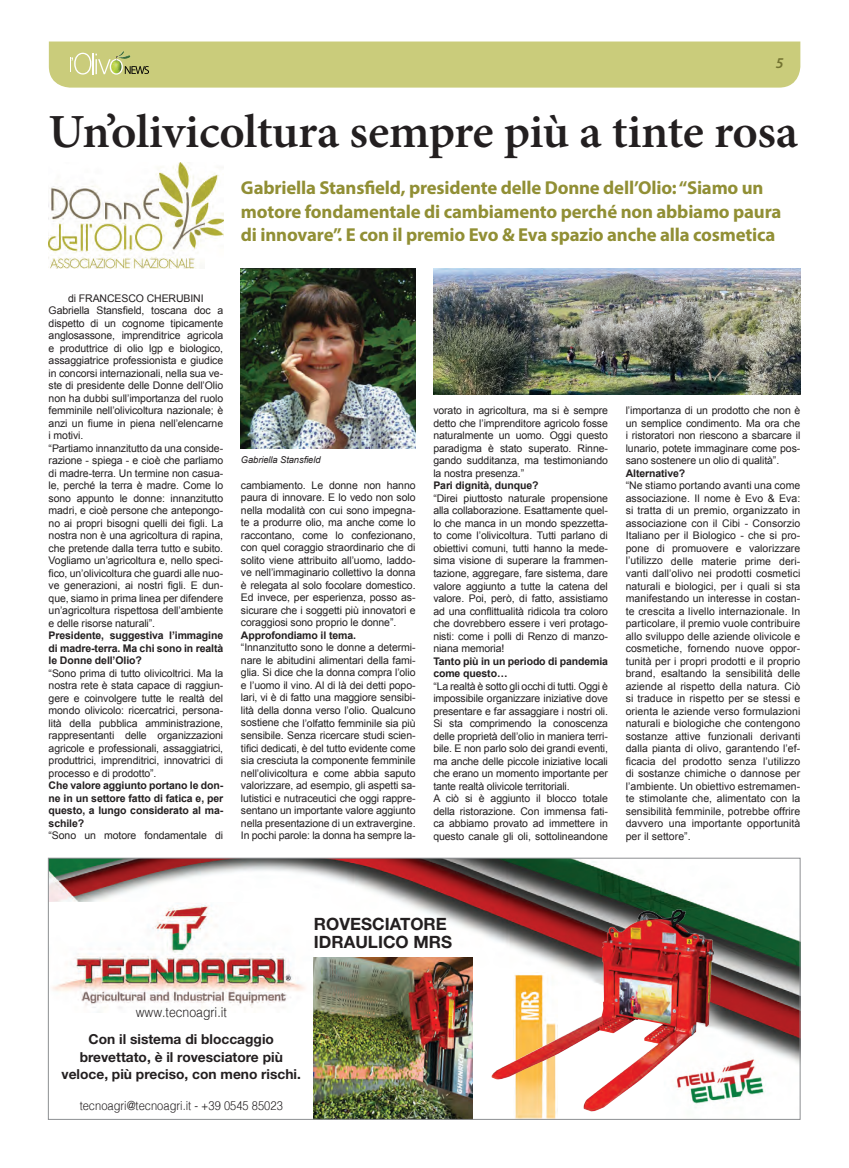
<style>
.page{position:relative;width:849px;height:1168px;background:#fff}
.page>*{position:absolute;margin:0;border:0;box-sizing:border-box;transform-origin:0 0}
.t1{font:600 47.5px "Minion Pro";letter-spacing:-.01em;color:#231f20}
.t2{font:700 18.75px/23.8px "Myriad Pro";letter-spacing:-.01em;color:#918f35}
.t3{font:700 17px/18.8px "Helvetica Neue";color:#231f20}
.t4{font:italic 600 15px "Myriad Pro";color:#737331}
.t5{font:700 13.75px/17.5px "Helvetica Neue";color:#231f20;text-align:center}
.t6{font:300 13.75px "Helvetica";color:#231f20;scale:.89 1}
.t7{font:300 12.5px "Helvetica";color:#231f20;scale:.89 1}
.t8{font:10.5px/12.5px "Arial";letter-spacing:-.01em;color:#231f20;text-align:justify}
.t9{font:700 10.5px/12.5px "Arial";letter-spacing:-.01em;color:#231f20;text-align:justify}
.t10{font:italic 9.38px "Arial";letter-spacing:-.01em;color:#231f20}
</style>
<div class="page">
<img style="left:49px;top:162px;width:174px;height:106px">
<img style="left:433px;top:268px;width:367px;height:127px">
<img style="left:241px;top:268px;width:174px;height:180px">
<img style="left:50px;top:859px;width:748px;height:258px">
<img style="left:50px;top:902px;width:264px;height:110px">
<img style="left:479px;top:895px;width:292px;height:222px">
<img style="left:314px;top:957px;width:159px;height:160px">
<div style="left:48px;top:857px;width:752px;height:262px;border:1px solid #8d8f92"></div>
<div style="left:49px;top:41px;width:751px;height:47px;background:#cacc7b"></div>
<h3 class="t4" style="left:775px;top:53px;width:9px">5</h3>
<h1 class="t1" style="left:49px;top:99px;width:751px">Un’olivicoltura sempre più a tinte rosa</h1>
<h2 class="t2" style="left:241px;top:175px;width:541px">Gabriella Stansfield, presidente delle Donne dell’Olio: “Siamo un motore fondamentale di cambiamento perché non abbiamo paura di innovare”. E con il premio Evo &amp; Eva spazio anche alla cosmetica</h2>
<p class="t8" style="left:49px;top:292px;width:176px;text-align:left;text-indent:20px">di FRANCESCO CHERUBINI Gabriella Stansfield, toscana doc a dispetto di un cognome tipicamente anglosassone, imprenditrice agricola e produttrice di olio Igp e biologico, assaggiatrice professionista e giudice in concorsi internazionali, nella sua ve&shy;ste di presidente delle Donne dell’Olio non ha dubbi sull’importanza del ruolo femminile nell’olivicoltura nazionale; è anzi un fiume in piena nell’elencarne i motivi.<br>“Partiamo innanzitutto da una conside&shy;razione - spiega - e cioè che parliamo di madre-terra. Un termine non casua&shy;le, perché la terra è madre. Come lo sono appunto le donne: innanzitutto madri, e cioè persone che antepongo&shy;no ai propri bisogni quelli dei figli. La nostra non è una agricoltura di rapina, che pretende dalla terra tutto e subito.<br>Vogliamo un’agricoltura e, nello speci&shy;fico, un’olivicoltura che guardi alle nuo&shy;ve generazioni, ai nostri figli. E dun&shy;que, siamo in prima linea per difendere un’agricoltura rispettosa dell’ambiente e delle risorse naturali”.</p>
<p class="t9" style="left:49px;top:629px;width:176px">Presidente, suggestiva l’immagine di madre-terra. Ma chi sono in realtà le Donne dell’Olio?</p>
<p class="t8" style="left:49px;top:667px;width:176px">“Sono prima di tutto olivicoltrici. Ma la nostra rete è stata capace di raggiun&shy;gere e coinvolgere tutte le realtà del mondo olivicolo: ricercatrici, persona&shy;lità della pubblica amministrazione, rappresentanti delle organizzazioni agricole e professionali, assaggiatrici, produttrici, imprenditrici, innovatrici di processo e di prodotto”.</p>
<p class="t9" style="left:49px;top:779px;width:176px">Che valore aggiunto portano le don&shy;ne in un settore fatto di fatica e, per questo, a lungo considerato al ma&shy;schile?</p>
<p class="t8" style="left:49px;top:829px;width:176px">“Sono un motore fondamentale di</p>
<p class="t10" style="left:241px;top:453px;width:81px">Gabriella Stansfield</p>
<p class="t8" style="left:241px;top:479px;width:176px">cambiamento. Le donne non hanno paura di innovare. E lo vedo non solo nella modalità con cui sono impegna&shy;te a produrre olio, ma anche come lo raccontano, come lo confezionano, con quel coraggio straordinario che di solito viene attribuito all’uomo, laddo&shy;ve nell’immaginario collettivo la donna è relegata al solo focolare domestico.<br>Ed invece, per esperienza, posso as&shy;sicurare che i soggetti più innovatori e coraggiosi sono proprio le donne”.</p>
<p class="t9" style="left:241px;top:629px;width:117px">Approfondiamo il tema.</p>
<p class="t8" style="left:241px;top:641px;width:176px">“Innanzitutto sono le donne a determi&shy;nare le abitudini alimentari della fami&shy;glia. Si dice che la donna compra l’olio e l’uomo il vino. Al di là dei detti popo&shy;lari, vi è di fatto una maggiore sensibi&shy;lità della donna verso l’olio. Qualcuno sostiene che l’olfatto femminile sia più sensibile. Senza ricercare studi scien&shy;tifici dedicati, è del tutto evidente come sia cresciuta la componente femminile nell’olivicoltura e come abbia saputo valorizzare, ad esempio, gli aspetti sa&shy;lutistici e nutraceutici che oggi rappre&shy;sentano un importante valore aggiunto nella presentazione di un extravergine.<br>In pochi parole: la donna ha sempre la-</p>
<p class="t8" style="left:433px;top:404px;width:176px">vorato in agricoltura, ma si è sempre detto che l’imprenditore agricolo fosse naturalmente un uomo. Oggi questo paradigma è stato superato. Rinne&shy;gando sudditanza, ma testimoniando la nostra presenza.”</p>
<p class="t9" style="left:433px;top:480px;width:107px">Pari dignità, dunque?</p>
<p class="t8" style="left:433px;top:492px;width:176px">“Direi piuttosto naturale propensione alla collaborazione. Esattamente quel&shy;lo che manca in un mondo spezzetta&shy;to come l’olivicoltura. Tutti parlano di obiettivi comuni, tutti hanno la mede&shy;sima visione di superare la frammen&shy;tazione, aggregare, fare sistema, dare valore aggiunto a tutte la catena del valore. Poi, però, di fatto, assistiamo ad una conflittualità ridicola tra coloro che dovrebbero essere i veri protago&shy;nisti: come i polli di Renzo di manzo&shy;niana memoria!</p>
<p class="t9" style="left:433px;top:655px;width:176px">Tanto più in un periodo di pandemia come questo…</p>
<p class="t8" style="left:433px;top:679px;width:176px;text-align:left">“La realtà è sotto gli occhi di tutti. Oggi è impossibile organizzare iniziative dove presentare e far assaggiare i nostri oli.<br>Si sta comprimendo la conoscenza delle proprietà dell’olio in maniera terri&shy;bile. E non parlo solo dei grandi eventi, ma anche delle piccole iniziative locali che erano un momento importante per tante realtà olivicole territoriali.<br>A ciò si è aggiunto il blocco totale della ristorazione. Con immensa fati&shy;ca abbiamo provato ad immettere in questo canale gli oli, sottolineandone</p>
<p class="t8" style="left:625px;top:404px;width:176px">l’importanza di un prodotto che non è un semplice condimento. Ma ora che i ristoratori non riescono a sbarcare il lunario, potete immaginare come pos&shy;sano sostenere un olio di qualità”.</p>
<p class="t9" style="left:625px;top:467px;width:61px">Alternative?</p>
<p class="t8" style="left:625px;top:479px;width:176px">“Ne stiamo portando avanti una come associazione. Il nome è Evo &amp; Eva: si tratta di un premio, organizzato in associazione con il Cibi - Consorzio Italiano per il Biologico - che si pro&shy;pone di promuovere e valorizzare l’utilizzo delle materie prime deri&shy;vanti dall’olivo nei prodotti cosmetici naturali e biologici, per i quali si sta manifestando un interesse in costan&shy;te crescita a livello internazionale. In particolare, il premio vuole contribuire allo sviluppo delle aziende olivicole e cosmetiche, fornendo nuove oppor&shy;tunità per i propri prodotti e il proprio brand, esaltando la sensibilità delle aziende al rispetto della natura. Ciò si traduce in rispetto per se stessi e orienta le aziende verso formulazioni naturali e biologiche che contengono sostanze attive funzionali derivanti dalla pianta di olivo, garantendo l’ef&shy;ficacia del prodotto senza l’utilizzo di sostanze chimiche o dannose per l’ambiente. Un obiettivo estremamen&shy;te stimolante che, alimentato con la sensibilità femminile, potrebbe offrire davvero una importante opportunità per il settore”.</p>
<h3 class="t3" style="left:314px;top:913px;width:140px">ROVESCIATORE<br>IDRAULICO MRS</h3>
<h3 class="t6" style="left:136px;top:1000px;width:104px">www.tecnoagri.it</h3>
<h3 class="t5" style="left:61px;top:1030px;width:241px">Con il sistema di bloccaggio brevettato, è il rovesciatore più veloce, più preciso, con meno rischi.</h3>
<p class="t7" style="left:80px;top:1095px;width:230px">tecnoagri@tecnoagri.it - +39 0545 85023</p>
</div>
